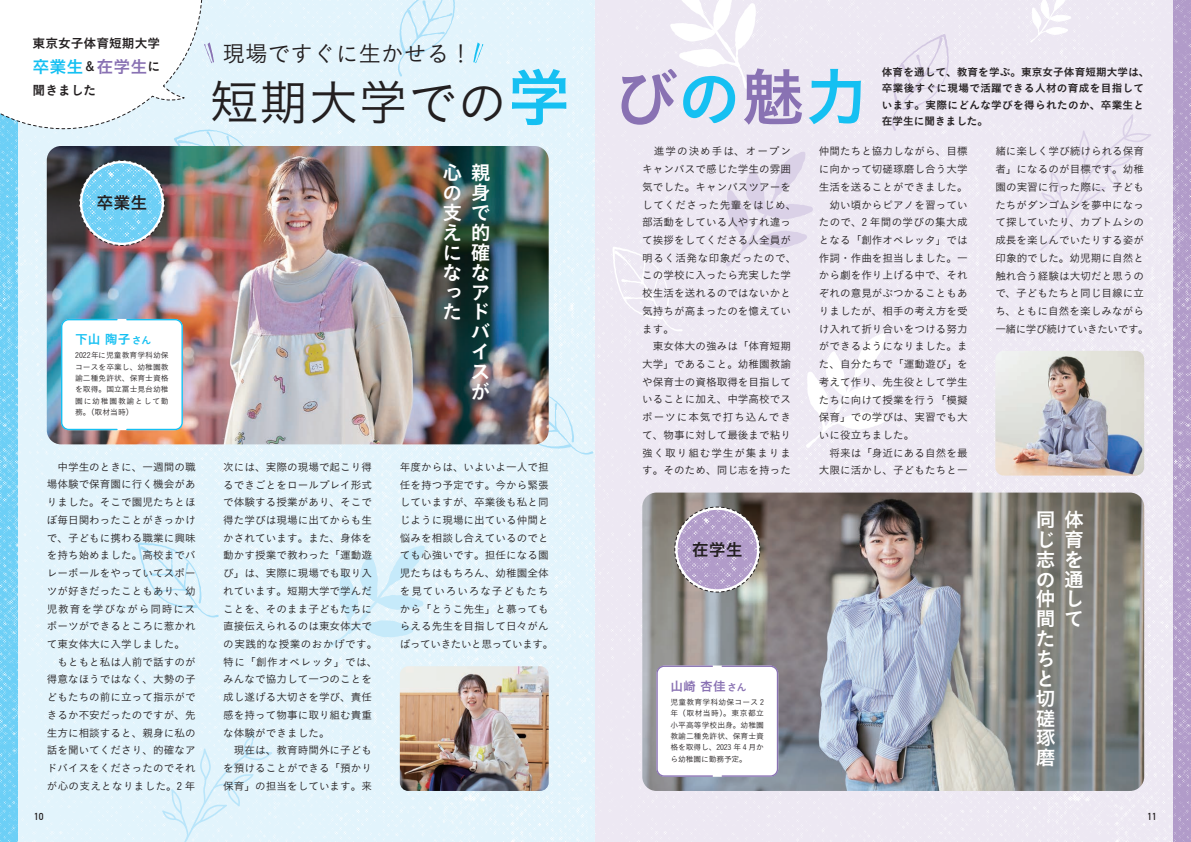
<style>
.page{position:relative;width:1191px;height:842px;background:#fff}
.page>*{position:absolute;margin:0;border:0;box-sizing:border-box;transform-origin:0 0}
.t1{font:49.6px "Koburina Go Std W3";color:#231f20}
.t2{font:22.7px "Koburina Go Std W3";color:#231f20}
.t3{font:19.8px/19.8px "Koburina Go Std W6";color:#fff;text-align:justify}
.t4{font:17px "Koburina Go Std W6";color:#15c0f2}
.t5{font:17px "Koburina Go Std W6";color:#231f20}
.t6{font:12.8px "Koburina Go Std W6";color:#231f20}
.t7{font:12.8px "Koburina Go Std W6";color:#15c0f2}
.t8{font:12.8px "Koburina Go Std W6";color:#8972b3}
.t9{font:10.6px/17.7px "Koburina Go Std W3";color:#231f20}
.t10{font:10.6px/16.3px "Koburina Go Std W6";letter-spacing:.03em;color:#231f20}
.t11{font:9.9px "DIN Mittelschrift Std";color:#231f20}
.t12{font:7.8px/11.3px "Koburina Go Std W3";color:#231f20;text-align:justify}
.s1{font-size:12.8px;color:#231f20}
.s2{color:#8972b3}
.s3{font-family:"Koburina Go Std W6";font-size:63.8px;color:#15c0f2}
.s4{font-family:"Koburina Go Std W6";font-size:63.8px;color:#8972b3}
.s5{font-size:9.9px}
</style>
<div class="page">
<img style="left:17px;top:0;width:1157px;height:842px">
<img style="left:0;top:246px;width:17px;height:596px">
<img style="left:1174px;top:0;width:17px;height:842px">
<svg style="left:161px;top:732px;width:111px;height:110px;background:#dff3fb"></svg>
<svg style="left:1039px;top:114px;width:112px;height:137px;background:#ece8f2"></svg>
<svg style="left:805px;top:333px;width:88px;height:115px"></svg>
<svg style="left:725px;top:152px;width:88px;height:115px;background:#e7e1ef"></svg>
<svg style="left:670px;top:0;width:86px;height:89px"></svg>
<svg style="left:1030px;top:0;width:41px;height:43px"></svg>
<svg style="left:329px;top:546px;width:96px;height:101px;background:#daf1fb"></svg>
<svg style="left:891px;top:34px;width:58px;height:97px;background:#eae5f1"></svg>
<svg style="left:398px;top:0;width:57px;height:77px;background:#dcf1fb"></svg>
<svg style="left:138px;top:542px;width:81px;height:75px;background:#ddf2fb"></svg>
<svg style="left:504px;top:388px;width:89px;height:67px;background:#def2fb"></svg>
<svg style="left:612px;top:247px;width:70px;height:84px"></svg>
<img style="left:47px;top:146px;width:502px;height:298px">
<img style="left:642px;top:493px;width:502px;height:298px">
<img style="left:400px;top:666px;width:149px;height:125px">
<img style="left:995px;top:351px;width:149px;height:125px">
<svg style="left:473px;top:42px;width:10px;height:21px"></svg>
<img style="left:0;top:0;width:278px;height:246px">
<img style="left:82px;top:163px;width:80px;height:80px;border-radius:40px">
<svg style="left:674px;top:506px;width:86px;height:87px"></svg>
<img style="left:677px;top:510px;width:80px;height:79px;border-radius:40px">
<div style="left:61px;top:319px;width:122px;height:111px;background:#fff;border-radius:9px"></div>
<svg style="left:60px;top:318px;width:58px;height:113px"></svg>
<div style="left:656px;top:665px;width:122px;height:112px;background:#fff;border-radius:9px"></div>
<svg style="left:655px;top:665px;width:58px;height:112px"></svg>
<svg style="left:125px;top:318px;width:59px;height:113px"></svg>
<svg style="left:721px;top:665px;width:58px;height:112px"></svg>
<p class="t6" style="left:33px;top:33px;width:129px">東京女子体育短期大学</p>
<h3 class="t4" style="left:33px;top:54px;width:129px">卒業生<span class="s1">＆</span><span class="s2">在学生</span><span class="s1">に</span></h3>
<p class="t6" style="left:33px;top:80px;width:65px">聞きました</p>
<h2 class="t2" style="left:222px;top:37px;width:251px">現場ですぐに生かせる！</h2>
<h1 class="t1" style="left:209px;top:65px;width:661px">短期大学での<span class="s3">学</span> <span class="s4">び</span><span class="s3">の</span><span class="s4">魅</span><span class="s3">力</span></h1>
<p class="t10" style="left:882px;top:64px;width:269px">体育を通して、教育を学ぶ。東京女子体育短期大学は、卒業後すぐに現場で活躍できる人材の育成を目指しています。実際にどんな学びを得られたのか、卒業生と在学生に聞きました。</p>
<h3 class="t5" style="left:96px;top:190px;width:53px">卒業生</h3>
<p class="t7" style="left:75px;top:330px;width:78px">下山 陶子<span class="s5">さん</span></p>
<p class="t12" style="left:75px;top:350px;width:95px">2022年に児童教育学科幼保コースを卒業し、幼稚園教諭二種免許状、保育士資格を取得。国立冨士見台幼稚園に幼稚園教諭として勤務。（取材当時）</p>
<h3 class="t3" style="left:442px;top:164px;width:21px">心の支えになった</h3>
<h3 class="t3" style="left:471px;top:164px;width:21px;text-align:left">親身で的確なアドバイスが</h3>
<p class="t9" style="left:47px;top:458px;width:150px">　中学生のときに、一週間の職場体験で保育園に行く機会がありました。そこで園児たちとほぼ毎日関わったことがきっかけで、子どもに携わる職業に興味を持ち始めました。高校までバレーボールをやっていてスポーツが好きだったこともあり、幼児教育を学びながら同時にスポーツができるところに惹かれて東女体大に入学しました。　もともと私は人前で話すのが得意なほうではなく、大勢の子どもたちの前に立って指示ができるか不安だったのですが、先生方に相談すると、親身に私の話を聞いてくださり、的確なアドバイスをくださったのでそれが心の支えとなりました。2 年</p>
<p class="t9" style="left:223px;top:458px;width:156px">次には、実際の現場で起こり得るできごとをロールプレイ形式で体験する授業があり、そこで得た学びは現場に出てからも生かされています。また、身体を動かす授業で教わった「運動遊び」は、実際に現場でも取り入れています。短期大学で学んだことを、そのまま子どもたちに直接伝えられるのは東女体大での実践的な授業のおかげです。特に「創作オペレッタ」では、みんなで協力して一つのことを成し遂げる大切さを学び、責任感を持って物事に取り組む貴重な体験ができました。<br>　現在は、教育時間外に子どもを預けることができる「預かり保育」の担当をしています。来</p>
<p class="t9" style="left:400px;top:458px;width:155px">年度からは、いよいよ一人で担任を持つ予定です。今から緊張していますが、卒業後も私と同じように現場に出ている仲間と悩みを相談し合えているのでとても心強いです。担任になる園児たちはもちろん、幼稚園全体を見ていろいろな子どもたちから「とうこ先生」と慕ってもらえる先生を目指して日々がんばっていきたいと思っています。</p>
<p class="t9" style="left:642px;top:142px;width:156px">　進学の決め手は、オープンキャンパスで感じた学生の雰囲気でした。キャンパスツアーをしてくださった先輩をはじめ、部活動をしている人やすれ違って挨拶をしてくださる人全員が明るく活発な印象だったので、この学校に入ったら充実した学校生活を送れるのではないかと気持ちが高まったのを憶えています。<br>　東女体大の強みは｢体育短期大学｣であること。幼稚園教諭や保育士の資格取得を目指していることに加え、中学高校でスポーツに本気で打ち込んできて、物事に対して最後まで粘り強く取り組む学生が集まります。そのため、同じ志を持った</p>
<p class="t9" style="left:819px;top:142px;width:150px">仲間たちと協力しながら、目標に向かって切磋琢磨し合う大学生活を送ることができました。　幼い頃からピアノを習っていたので、2 年間の学びの集大成となる｢創作オペレッタ｣では作詞・作曲を担当しました。一から劇を作り上げる中で、それぞれの意見がぶつかることもありましたが、相手の考え方を受け入れて折り合いをつける努力ができるようになりました。また、自分たちで「運動遊び」を考えて作り、先生役として学生たちに向けて授業を行う「模擬保育」での学びは、実習でも大いに役立ちました。<br>　将来は「身近にある自然を最大限に活かし、子どもたちと一</p>
<p class="t9" style="left:995px;top:142px;width:155px">緒に楽しく学び続けられる保育者」になるのが目標です。幼稚園の実習に行った際に、子どもたちがダンゴムシを夢中になって探していたり、カブトムシの成長を楽しんでいたりする姿が印象的でした。幼児期に自然と触れ合う経験は大切だと思うので、子どもたちと同じ目線に立ち、ともに自然を楽しみながら一緒に学び続けていきたいです。</p>
<h3 class="t5" style="left:692px;top:536px;width:53px">在学生</h3>
<p class="t8" style="left:670px;top:676px;width:78px">山崎 杏佳<span class="s5">さん</span></p>
<p class="t12" style="left:670px;top:696px;width:95px">児童教育学科幼保コース 2年（取材当時）。東京都立小平高等学校出身。幼稚園教諭二種免許状、保育士資格を取得し、2023 年 4 月から幼稚園に勤務予定。</p>
<h3 class="t3" style="left:1035px;top:510px;width:21px;text-align:left">同じ志の仲間たちと切磋琢磨</h3>
<h3 class="t3" style="left:1064px;top:510px;width:21px">体育を通して</h3>
<p class="t11" style="left:34px;top:811px;width:11px">10</p>
<p class="t11" style="left:1147px;top:811px;width:11px">11</p>
</div>
